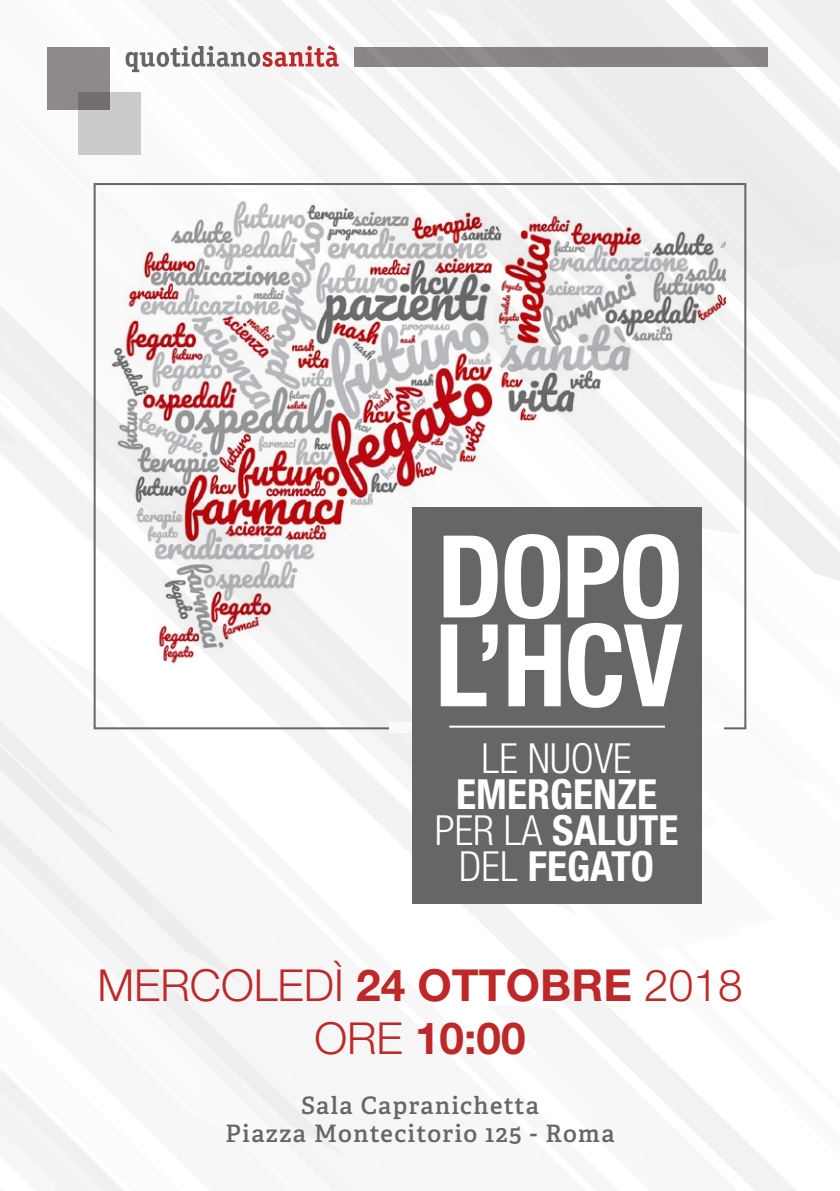
<style>
.page{position:relative;width:840px;height:1191px;background:#fff}
.page>*{position:absolute;margin:0;border:0;box-sizing:border-box;transform-origin:0 0}
.t1{font:700 condensed 114.4px/88.8px "Helvetica Neue LT Std";letter-spacing:-.02em;color:#fff}
.t2{font:300 44.2px/53px "Helvetica Neue LT Std";color:#bf2829;text-align:center}
.t3{font:700 condensed 41.6px/36px "Helvetica Neue LT Std";color:#fff;text-align:center}
.t4{font:300 condensed 41.6px "Helvetica Neue LT Std";color:#fff}
.t5{font:600 24px/28px "Adelle Basic";letter-spacing:.06em;color:#676568;text-align:center}
.s1{font-weight:300}
.s2{font-weight:700}
</style>
<div class="page">
<img style="left:0;top:0;width:839px;height:1191px">
<svg style="left:125px;top:45px;width:213px;height:27px"></svg>
<div style="left:95px;top:200px;width:630px;height:545px;background:#fff"></div>
<img style="left:95px;top:200px;width:630px;height:466px">
<div style="left:389px;top:723px;width:27px;height:10px;background:#f9f9f9"></div>
<div style="left:411px;top:507px;width:289px;height:396px;background:#676568"></div>
<hr style="left:449px;top:725px;width:215px;height:2px;background:#fff">
<div style="left:78px;top:92px;width:62px;height:62px;background:#cdcacb"></div>
<div style="left:47px;top:47px;width:62px;height:62px;background:#918c8e"></div>
<div style="left:354px;top:47px;width:413px;height:20px;background:#898486"></div>
<h1 class="t1" style="left:435px;top:531px;width:249px">DOPO<br>L’HCV</h1>
<h3 class="t4" style="left:481px;top:734px;width:151px">LE NUOVE</h3>
<h3 class="t3" style="left:434px;top:775px;width:245px">EMERGENZE<br><span class="s1">PER LA</span> SALUTE<br><span class="s1">DEL</span> FEGATO</h3>
<h2 class="t2" style="left:97px;top:958px;width:646px">MERCOLEDÌ <span class="s2">24 OTTOBRE</span> 2018<br>ORE <span class="s2">10:00</span></h2>
<p class="t5" style="left:225px;top:1091px;width:390px">Sala Capranichetta<br>Piazza Montecitorio 125 - Roma</p>
</div>
